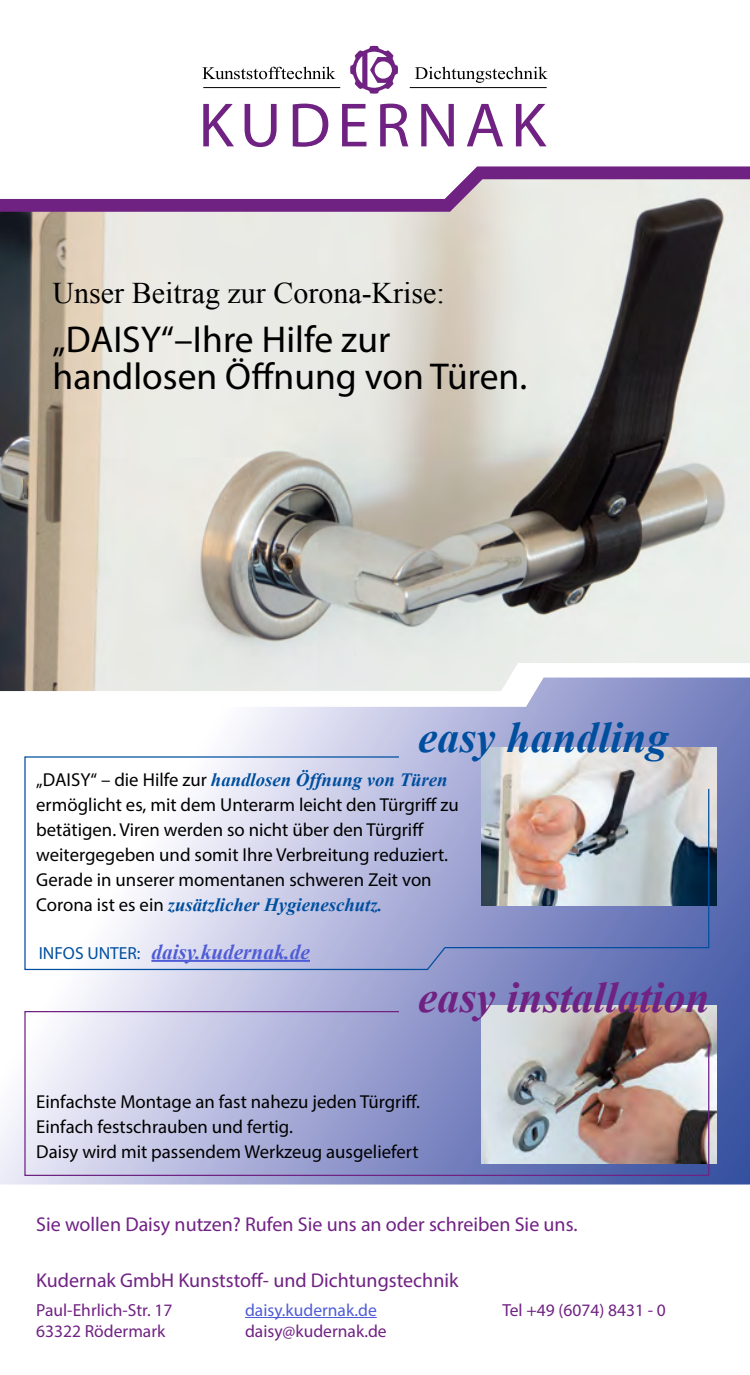
<style>
.page{position:relative;width:750px;height:1375px;background:#fff}
.page>*{position:absolute;margin:0;border:0;box-sizing:border-box;transform-origin:0 0}
.t1{font:italic 700 43.5px "Times New Roman";color:#702283}
.t2{font:italic 700 43.5px "Times New Roman";color:#004f9f}
.t3{font:37.5px/37px "Myriad Pro";color:#000}
.t4{font:30px "Times New Roman";color:#000}
.t5{font:italic 700 21.25px "Times New Roman";color:#4f5cd6}
.t6{font:20px "Myriad Pro";color:#702283}
.t7{font:18.75px/25px "Myriad Pro";color:#000}
.t8{font:italic 700 18.75px "Times New Roman";color:#004f9f}
.t9{font:17.5px/21px "Myriad Pro";color:#702283}
.t10{font:17.5px "Myriad Pro";color:#4f5cd6}
.s1{font-family:"Myriad Pro";font-weight:400;font-style:normal;color:#000}
.s2{font-family:"Myriad Pro";font-weight:400;font-style:normal;font-size:17.5px;color:#004f9f}
</style>
<div class="page">
<img style="left:0;top:214px;width:750px;height:449px">
<svg style="left:0;top:663px;width:750px;height:15px;fill:#e8eae7"></svg>
<svg style="left:0;top:678px;width:750px;height:507px"></svg>
<svg style="left:0;top:199px;width:750px;height:15px;background:#9c73a2"></svg>
<svg style="left:203px;top:45px;width:547px;height:154px"></svg>
<hr style="left:203px;top:87px;width:137px;height:1px;background:#000">
<hr style="left:410px;top:87px;width:137px;height:1px;background:#000">
<svg style="left:202px;top:67px;width:133px;height:12px"></svg>
<svg style="left:415px;top:67px;width:133px;height:16px"></svg>
<svg style="left:203px;top:104px;width:31px;height:42px"></svg>
<svg style="left:245px;top:104px;width:32px;height:43px"></svg>
<svg style="left:293px;top:104px;width:35px;height:43px"></svg>
<svg style="left:342px;top:104px;width:24px;height:42px"></svg>
<svg style="left:380px;top:104px;width:28px;height:42px"></svg>
<svg style="left:421px;top:104px;width:33px;height:42px"></svg>
<svg style="left:467px;top:104px;width:36px;height:42px"></svg>
<svg style="left:516px;top:104px;width:31px;height:42px"></svg>
<svg style="left:350px;top:46px;width:48px;height:48px"></svg>
<hr style="left:245px;top:1317px;width:132px;height:1px;background:#4f5cd6">
<img style="left:481px;top:748px;width:235px;height:158px">
<img style="left:481px;top:1005px;width:235px;height:158px">
<svg style="left:24px;top:756px;width:686px;height:215px"></svg>
<svg style="left:24px;top:1010px;width:686px;height:167px;background:#adaac5"></svg>
<h3 class="t4" style="left:53px;top:273px;width:394px">Unser Beitrag zur Corona-Krise:</h3>
<h2 class="t3" style="left:53px;top:321px;width:476px">„DAISY“–Ihre Hilfe zur handlosen Öffnung von Türen.</h2>
<h1 class="t2" style="left:418px;top:707px;width:252px">easy handling</h1>
<p class="t8" style="left:36px;top:766px;width:413px"><span class="s1">„DAISY“ – die Hilfe zur</span> handlosen Öffnung von Türen</p>
<p class="t7" style="left:36px;top:792px;width:424px">ermöglicht es, mit dem Unterarm leicht den Türgriff zu betätigen. Viren werden so nicht über den Türgriff weitergegeben und somit Ihre Verbreitung reduziert.<br>Gerade in unserer momentanen schweren Zeit von</p>
<p class="t8" style="left:36px;top:891px;width:348px"><span class="s1">Corona ist es ein</span> zusätzlicher Hygieneschutz.</p>
<p class="t5" style="left:39px;top:937px;width:273px"><span class="s2">INFOS UNTER:</span> daisy.kudernak.de</p>
<h1 class="t1" style="left:418px;top:967px;width:293px">easy installation</h1>
<p class="t7" style="left:36px;top:1088px;width:385px">Einfachste Montage an fast nahezu jeden Türgriff.<br>Einfach festschrauben und fertig.<br>Daisy wird mit passendem Werkzeug ausgeliefert</p>
<p class="t6" style="left:36px;top:1211px;width:543px">Sie wollen Daisy nutzen? Rufen Sie uns an oder schreiben Sie uns.</p>
<p class="t6" style="left:36px;top:1267px;width:424px">Kudernak GmbH Kunststoff- und Dichtungstechnik</p>
<p class="t9" style="left:36px;top:1299px;width:138px">Paul-Ehrlich-Str. 17<br>63322 Rödermark</p>
<p class="t10" style="left:245px;top:1299px;width:133px">daisy.kudernak.de</p>
<p class="t9" style="left:245px;top:1320px;width:143px">daisy@kudernak.de</p>
<p class="t9" style="left:502px;top:1299px;width:165px">Tel +49 (6074) 8431 - 0</p>
</div>
